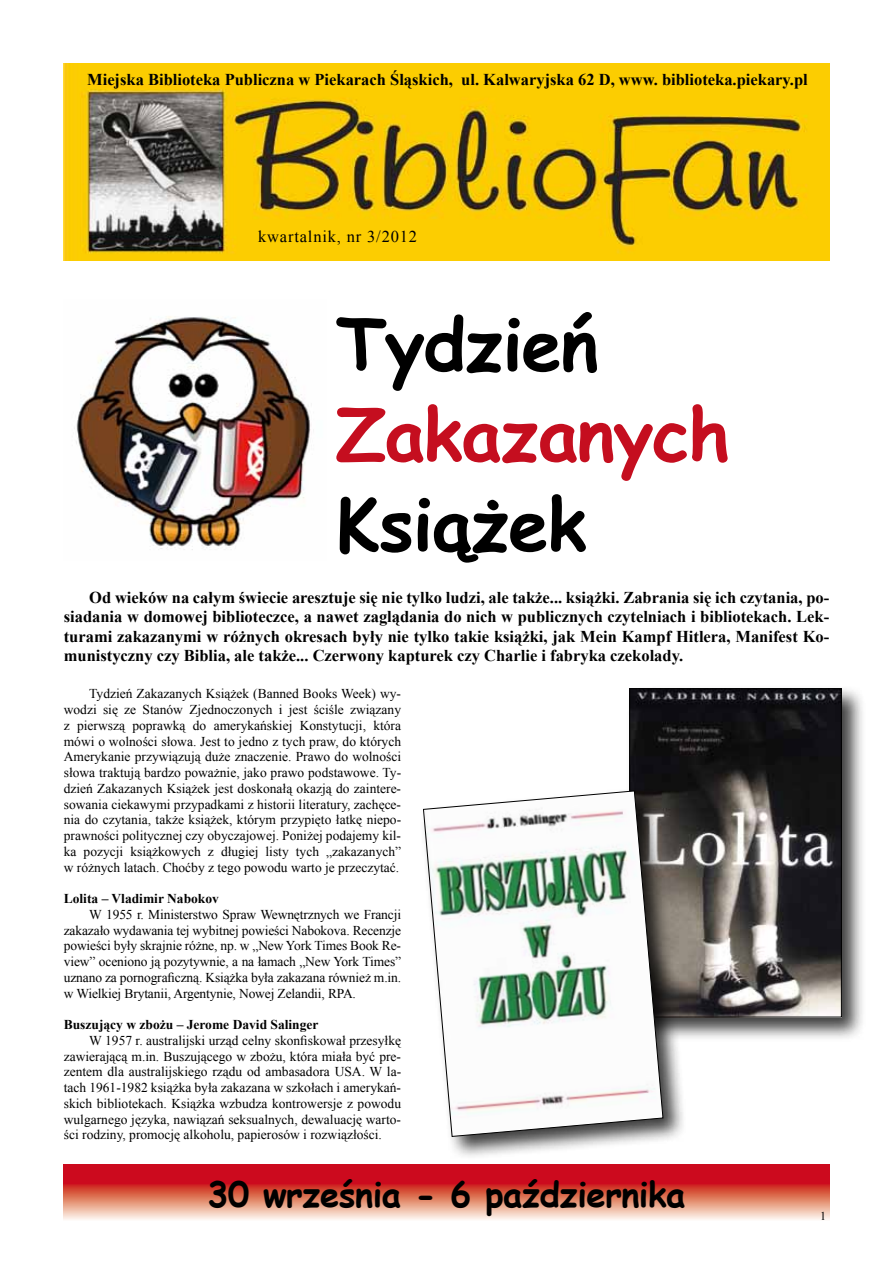
<style>
.page{position:relative;width:893px;height:1263px;background:#fff}
.page>*{position:absolute;margin:0;border:0;box-sizing:border-box;transform-origin:0 0}
.t1{font:700 72px "Comic Sans MS";letter-spacing:-.015em;color:#000}
.t2{font:700 72px "Comic Sans MS";letter-spacing:-.015em;color:#c50e1f}
.t3{font:700 34.5px "Comic Sans MS";letter-spacing:-.015em;color:#000}
.t4{font:700 16.5px/19.5px "Times New Roman";color:#000;text-align:justify}
.t5{font:16.5px "Times New Roman";letter-spacing:.05em;color:#000}
.t6{font:13.5px/15.8px "Times New Roman";color:#000;text-align:justify}
.t7{font:700 13.5px "Times New Roman";color:#000}
.t8{font:12px "Times New Roman";color:#000}
</style>
<div class="page">
<svg style="left:64px;top:1165px;width:765px;height:55px"></svg>
<img style="left:64px;top:64px;width:765px;height:197px">
<div style="left:625px;top:684px;width:241px;height:357px;background:#000;opacity:.75"></div>
<img style="left:631px;top:690px;width:209px;height:325px">
<div style="left:629px;top:688px;width:213px;height:329px;border:1px solid #000"></div>
<img style="left:74px;top:316px;width:237px;height:234px">
<div style="left:419px;top:786px;width:267px;height:373px;background:#000;opacity:.75"></div>
<svg style="left:423px;top:790px;width:241px;height:347px"></svg>
<p class="t4" style="left:87px;top:69px;width:722px">Miejska Biblioteka Publiczna w Piekarach Śląskich, ul. Kalwaryjska 62 D, www. biblioteka.piekary.pl</p>
<p class="t5" style="left:258px;top:226px;width:161px">kwartalnik, nr 3/2012</p>
<h1 class="t1" style="left:336px;top:291px;width:264px">Tydzień</h1>
<h1 class="t2" style="left:336px;top:381px;width:395px">Zakazanych</h1>
<h1 class="t1" style="left:336px;top:471px;width:252px">Książek</h1>
<p class="t4" style="left:64px;top:587px;width:767px;text-indent:26px">Od wieków na całym świecie aresztuje się nie tylko ludzi, ale także... książki. Zabrania się ich czytania, po&shy;siadania w domowej biblioteczce, a nawet zaglądania do nich w publicznych czytelniach i bibliotekach. Lek&shy;turami zakazanymi w różnych okresach były nie tylko takie książki, jak Mein Kampf Hitlera, Manifest Ko&shy;munistyczny czy Biblia, ale także... Czerwony kapturek czy Charlie i fabryka czekolady.</p>
<p class="t6" style="left:64px;top:686px;width:339px;text-indent:26px">Tydzień Zakazanych Książek (Banned Books Week) wy&shy;wodzi się ze Stanów Zjednoczonych i jest ściśle związany z pierwszą poprawką do amerykańskiej Konstytucji, która mówi o wolności słowa. Jest to jedno z tych praw, do których Amerykanie przywiązują duże znaczenie. Prawo do wolności słowa traktują bardzo poważnie, jako prawo podstawowe. Ty&shy;dzień Zakazanych Książek jest doskonałą okazją do zaintere&shy;sowania ciekawymi przypadkami z historii literatury, zachęce&shy;nia do czytania, także książek, którym przypięto łatkę niepo&shy;prawności politycznej czy obyczajowej. Poniżej podajemy kil&shy;ka pozycji książkowych z długiej listy tych „zakazanych” w różnych latach. Choćby z tego powodu warto je przeczytać.</p>
<p class="t7" style="left:64px;top:889px;width:157px">Lolita – Vladimir Nabokov</p>
<p class="t6" style="left:64px;top:906px;width:339px;text-indent:26px">W 1955 r. Ministerstwo Spraw Wewnętrznych we Francji zakazało wydawania tej wybitnej powieści Nabokova. Recenzje powieści były skrajnie różne, np. w „New York Times Book Re&shy;view” oceniono ją pozytywnie, a na łamach „New York Times” uznano za pornograficzną. Książka była zakazana również m.in. w Wielkiej Brytanii, Argentynie, Nowej Zelandii, RPA.</p>
<p class="t7" style="left:64px;top:1015px;width:256px">Buszujący w zbożu – Jerome David Salinger</p>
<p class="t6" style="left:64px;top:1032px;width:339px;text-indent:26px">W 1957 r. australijski urząd celny skonfiskował przesyłkę zawierającą m.in. Buszującego w zbożu, która miała być pre&shy;zentem dla australijskiego rządu od ambasadora USA. W la&shy;tach 1961-1982 książka była zakazana w szkołach i amerykań&shy;skich bibliotekach. Książka wzbudza kontrowersje z powodu wulgarnego języka, nawiązań seksualnych, dewaluację warto&shy;ści rodziny, promocję alkoholu, papierosów i rozwiązłości.</p>
<h2 class="t3" style="left:208px;top:1169px;width:479px">30 września - 6 października</h2>
<p class="t8" style="left:820px;top:1208px;width:7px">1</p>
</div>
